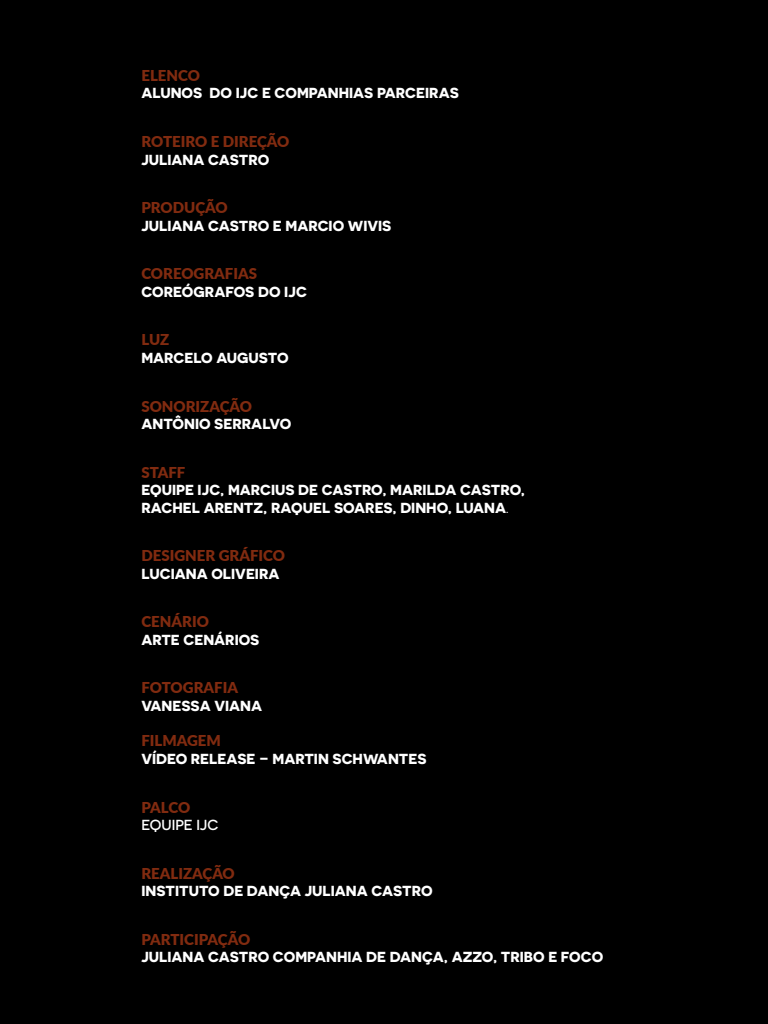
<style>
.page{position:relative;width:768px;height:1024px;background:#000}
.page>*{position:absolute;margin:0;border:0;box-sizing:border-box;transform-origin:0 0}
.Tit2{font:900 15px "Lato";color:#812b10}
.Estilo_de_parágrafo{font:700 14.6px/17.5px "Novecentosanswide";color:#fff}
.Estilo_de_parágrafo-2{font:500 14.6px "Novecentosanswide";color:#fff}
.s1{font-family:"Lato";font-weight:500;font-size:10px}
</style>
<div class="page">
<p class="Tit2" style="left:141px;top:64px;width:60px">ELENCO</p>
<p class="Estilo_de_parágrafo" style="left:141px;top:84px;width:319px">ALUNOS DO IJC E COMPANHIAS PARCEIRAS</p>
<p class="Tit2" style="left:141px;top:130px;width:150px">ROTEIRO E DIREÇÃO</p>
<p class="Estilo_de_parágrafo" style="left:141px;top:150px;width:129px">JULIANA CASTRO</p>
<p class="Tit2" style="left:141px;top:196px;width:88px">PRODUÇÃO</p>
<p class="Estilo_de_parágrafo" style="left:141px;top:216px;width:251px">JULIANA CASTRO E MARCIO WIVIS</p>
<p class="Tit2" style="left:141px;top:263px;width:117px">COREOGRAFIAS</p>
<p class="Estilo_de_parágrafo" style="left:141px;top:283px;width:167px">COREÓGRAFOS DO IJC</p>
<p class="Tit2" style="left:141px;top:329px;width:30px">LUZ</p>
<p class="Estilo_de_parágrafo" style="left:141px;top:349px;width:149px">MARCELO AUGUSTO</p>
<p class="Tit2" style="left:141px;top:395px;width:112px">SONORIZAÇÃO</p>
<p class="Estilo_de_parágrafo" style="left:141px;top:415px;width:151px">ANTÔNIO SERRALVO</p>
<p class="Tit2" style="left:141px;top:461px;width:46px">STAFF</p>
<p class="Estilo_de_parágrafo" style="left:141px;top:481px;width:385px">EQUIPE IJC, MARCIUS DE CASTRO, MARILDA CASTRO,<br>RACHEL ARENTZ, RAQUEL SOARES, DINHO, LUANA<span class="s1">.</span></p>
<p class="Tit2" style="left:141px;top:544px;width:145px">DESIGNER GRÁFICO</p>
<p class="Estilo_de_parágrafo" style="left:141px;top:564px;width:140px">LUCIANA OLIVEIRA</p>
<p class="Tit2" style="left:141px;top:611px;width:69px">CENÁRIO</p>
<p class="Estilo_de_parágrafo" style="left:141px;top:631px;width:120px">ARTE CENÁRIOS</p>
<p class="Tit2" style="left:141px;top:677px;width:98px">FOTOGRAFIA</p>
<p class="Estilo_de_parágrafo" style="left:141px;top:697px;width:122px">VANESSA VIANA</p>
<p class="Tit2" style="left:141px;top:730px;width:81px">FILMAGEM</p>
<p class="Estilo_de_parágrafo" style="left:141px;top:750px;width:287px">VÍDEO RELEASE – MARTIN SCHWANTES</p>
<p class="Tit2" style="left:141px;top:796px;width:50px">PALCO</p>
<p class="Estilo_de_parágrafo-2" style="left:141px;top:816px;width:79px">EQUIPE IJC</p>
<p class="Tit2" style="left:141px;top:862px;width:95px">REALIZAÇÃO</p>
<p class="Estilo_de_parágrafo" style="left:141px;top:882px;width:293px">INSTITUTO DE DANÇA JULIANA CASTRO</p>
<p class="Tit2" style="left:141px;top:928px;width:110px">PARTICIPAÇÃO</p>
<p class="Estilo_de_parágrafo" style="left:141px;top:948px;width:463px">JULIANA CASTRO COMPANHIA DE DANÇA, AZZO, TRIBO E FOCO</p>
</div>
